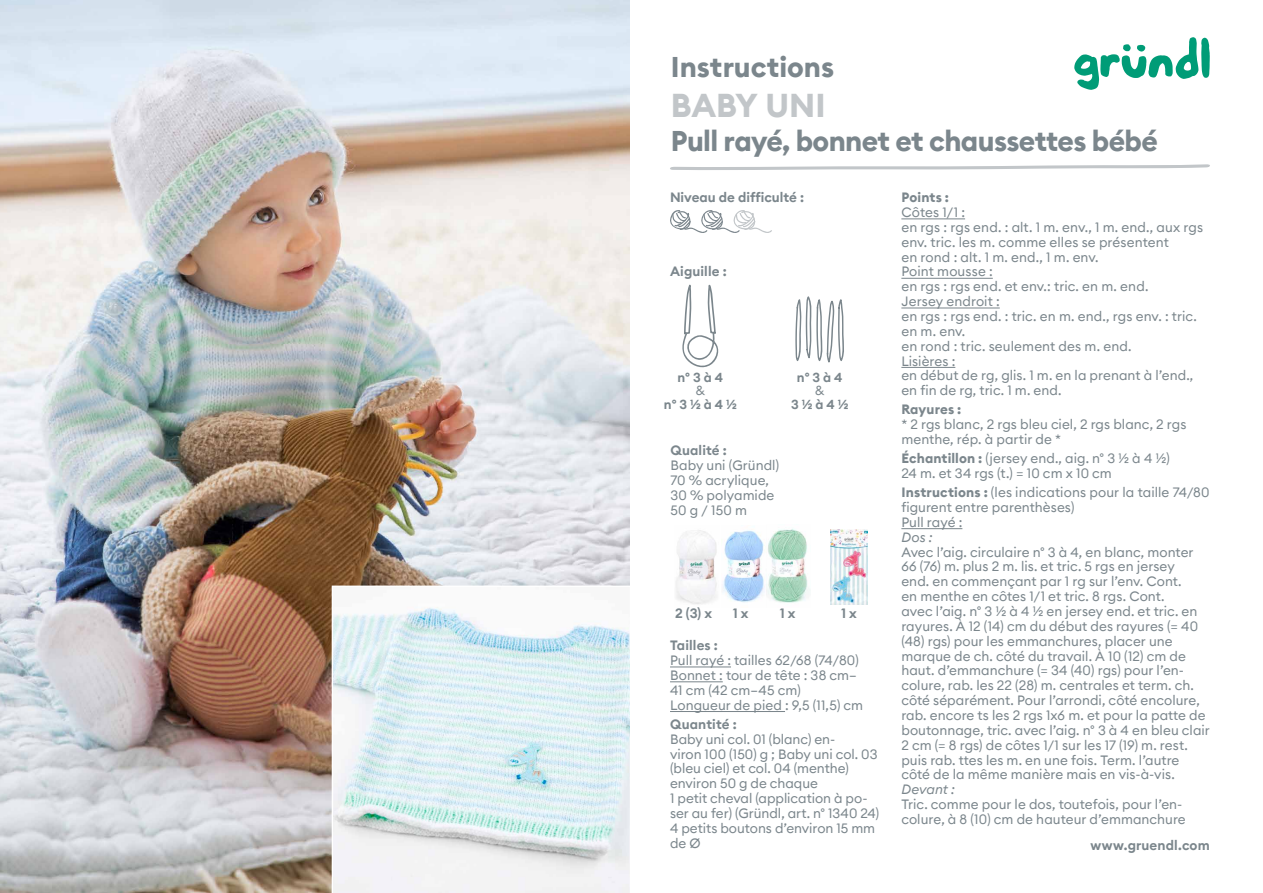
<style>
.page{position:relative;width:1263px;height:893px;background:#fff}
.page>*{position:absolute;margin:0;border:0;box-sizing:border-box;transform-origin:0 0}
.t1{font:700 33px "Euclid Circular B";letter-spacing:-.005em;color:#c2c6c9}
.t2{font:700 28.5px "Euclid Circular B";letter-spacing:-.02em;color:#7b868c}
.t3{font:13.5px/14.9px "Euclid Circular B";letter-spacing:.005em;color:#7b868c}
.t4{font:600 13.5px "Euclid Circular B";letter-spacing:.01em;color:#7b868c}
.t5{font:700 13.5px "Euclid Circular B";letter-spacing:.01em;color:#7b868c}
.t6{font:italic 13.5px "Euclid Circular B";letter-spacing:.005em;color:#7b868c}
.t7{font:600 13.05px "Euclid Circular B";color:#7b868c}
.t8{font:13.05px "Euclid Circular B";color:#7b868c}
.s1{font-weight:700}
</style>
<div class="page">
<svg style="left:670px;top:164px;width:540px;height:6px"></svg>
<svg style="left:1074px;top:37px;width:136px;height:53px"></svg>
<hr style="left:901px;top:218px;width:64px;height:1px;background:#7b868c">
<hr style="left:901px;top:278px;width:92px;height:1px;background:#7b868c">
<hr style="left:901px;top:307px;width:99px;height:1px;background:#7b868c">
<hr style="left:901px;top:367px;width:54px;height:1px;background:#7b868c">
<hr style="left:901px;top:528px;width:61px;height:1px;background:#7b868c">
<svg style="left:670px;top:210px;width:102px;height:23px"></svg>
<img style="left:0;top:0;width:629px;height:893px">
<img style="left:676px;top:530px;width:41px;height:74px">
<img style="left:723px;top:528px;width:87px;height:75px">
<img style="left:830px;top:529px;width:38px;height:75px">
<hr style="left:670px;top:666px;width:61px;height:1px;background:#7b868c">
<hr style="left:670px;top:681px;width:53px;height:1px;background:#7b868c">
<hr style="left:670px;top:711px;width:115px;height:1px;background:#7b868c">
<svg style="left:682px;top:284px;width:37px;height:84px"></svg>
<svg style="left:795px;top:296px;width:49px;height:67px"></svg>
<svg style="left:331px;top:585px;width:299px;height:308px"></svg>
<h2 class="t2" style="left:671px;top:48px;width:165px">Instructions</h2>
<h1 class="t1" style="left:671px;top:84px;width:156px">BABY UNI</h1>
<h2 class="t2" style="left:671px;top:122px;width:488px">Pull rayé, bonnet et chaussettes bébé</h2>
<p class="t4" style="left:670px;top:189px;width:135px">Niveau de difficulté :</p>
<p class="t4" style="left:670px;top:262px;width:58px">Aiguille :</p>
<p class="t7" style="left:677px;top:369px;width:47px">n° 3 à 4</p>
<p class="t8" style="left:695px;top:382px;width:11px">&amp;</p>
<p class="t7" style="left:664px;top:396px;width:74px">n° 3 ½ à 4 ½</p>
<p class="t7" style="left:797px;top:369px;width:47px">n° 3 à 4</p>
<p class="t8" style="left:815px;top:382px;width:11px">&amp;</p>
<p class="t7" style="left:791px;top:396px;width:59px">3 ½ à 4 ½</p>
<p class="t4" style="left:670px;top:442px;width:58px">Qualité :</p>
<p class="t3" style="left:670px;top:458px;width:110px">Baby uni (Gründl)<br>70 % acrylique,<br>30 % polyamide<br>50 g / 150 m</p>
<p class="t4" style="left:675px;top:605px;width:38px">2 (3) x</p>
<p class="t4" style="left:733px;top:605px;width:17px">1 x</p>
<p class="t4" style="left:780px;top:605px;width:17px">1 x</p>
<p class="t4" style="left:841px;top:605px;width:17px">1 x</p>
<p class="t4" style="left:670px;top:637px;width:49px">Tailles :</p>
<p class="t3" style="left:670px;top:653px;width:195px">Pull rayé : tailles 62/68 (74/80)<br>Bonnet : tour de tête : 38 cm–<br>41 cm (42 cm–45 cm)<br>Longueur de pied : 9,5 (11,5) cm</p>
<p class="t4" style="left:670px;top:715px;width:68px">Quantité :</p>
<p class="t3" style="left:670px;top:731px;width:211px">Baby uni col. 01 (blanc) en-<br>viron 100 (150) g ; Baby uni col. 03 (bleu ciel) et col. 04 (menthe) environ 50 g de chaque<br>1 petit cheval (application à po&shy;ser au fer) (Gründl, art. n° 1340 24)<br>4 petits boutons d’environ 15 mm de Ø</p>
<p class="t5" style="left:901px;top:189px;width:49px">Points :</p>
<p class="t3" style="left:901px;top:205px;width:303px">Côtes 1/1 :<br>en rgs : rgs end. : alt. 1 m. env., 1 m. end., aux rgs env. tric. les m. comme elles se présentent<br>en rond : alt. 1 m. end., 1 m. env.<br>Point mousse :<br>en rgs : rgs end. et env.: tric. en m. end.<br>Jersey endroit :<br>en rgs : rgs end. : tric. en m. end., rgs env. : tric. en m. env.<br>en rond : tric. seulement des m. end.<br>Lisières :<br>en début de rg, glis. 1 m. en la prenant à l’end., en fin de rg, tric. 1 m. end.</p>
<p class="t5" style="left:901px;top:401px;width:61px">Rayures :</p>
<p class="t3" style="left:901px;top:417px;width:287px">* 2 rgs blanc, 2 rgs bleu ciel, 2 rgs blanc, 2 rgs menthe, rép. à partir de *</p>
<p class="t3" style="left:901px;top:451px;width:270px"><span class="s1">Échantillon :</span> (jersey end., aig. n° 3 ½ à 4 ½)<br>24 m. et 34 rgs (t.) = 10 cm x 10 cm</p>
<p class="t3" style="left:901px;top:485px;width:310px"><span class="s1">Instructions :</span> (les indications pour la taille 74/80 figurent entre parenthèses)<br>Pull rayé :</p>
<p class="t6" style="left:901px;top:528px;width:33px">Dos :</p>
<p class="t3" style="left:901px;top:544px;width:310px">Avec l’aig. circulaire n° 3 à 4, en blanc, monter 66 (76) m. plus 2 m. lis. et tric. 5 rgs en jersey<br>end. en commençant par 1 rg sur l’env. Cont.<br>en menthe en côtes 1/1 et tric. 8 rgs. Cont.<br>avec l’aig. n° 3 ½ à 4 ½ en jersey end. et tric. en rayures. À 12 (14) cm du début des rayures (= 40 (48) rgs) pour les emmanchures, placer une marque de ch. côté du travail. À 10 (12) cm de haut. d’emmanchure (= 34 (40) rgs) pour l’en&shy;colure, rab. les 22 (28) m. centrales et term. ch. côté séparément. Pour l’arrondi, côté encolure, rab. encore ts les 2 rgs 1x6 m. et pour la patte de boutonnage, tric. avec l’aig. n° 3 à 4 en bleu clair 2 cm (= 8 rgs) de côtes 1/1 sur les 17 (19) m. rest. puis rab. ttes les m. en une fois. Term. l’autre côté de la même manière mais en vis-à-vis.</p>
<p class="t6" style="left:901px;top:781px;width:55px">Devant :</p>
<p class="t3" style="left:901px;top:797px;width:286px">Tric. comme pour le dos, toutefois, pour l’en&shy;colure, à 8 (10) cm de hauteur d’emmanchure</p>
<p class="t4" style="left:1091px;top:836px;width:121px">www.gruendl.com</p>
</div>
